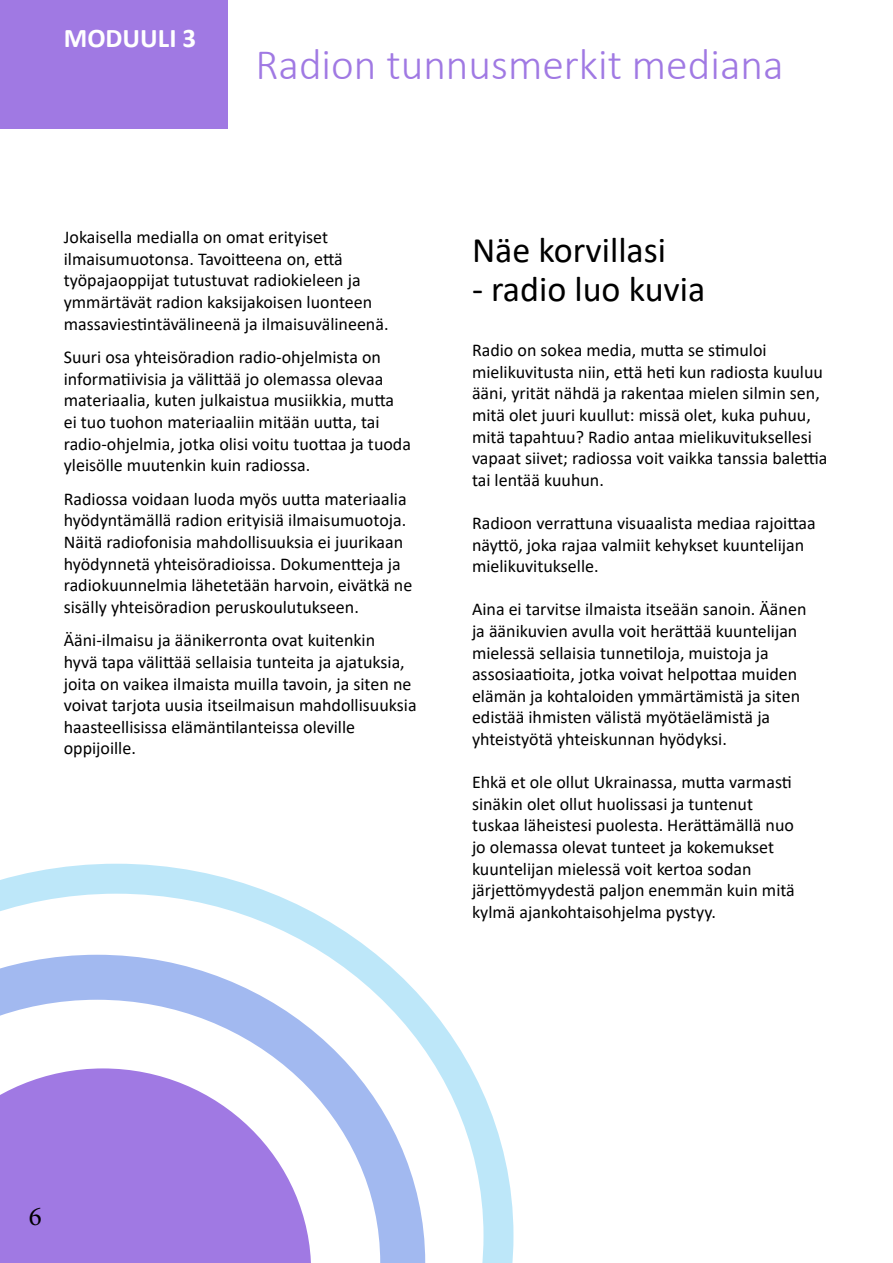
<style>
.page{position:relative;width:893px;height:1263px;background:#fff}
.page>*{position:absolute;margin:0;border:0;box-sizing:border-box;transform-origin:0 0}
.t1{font:300 43.5px "Calibri";color:#a079e3}
.t2{font:36px "Calibri";color:#000}
.t3{font:700 27px "Calibri";color:#fff}
.t4{font:27px "Minion Pro";color:#000}
.t5{font:18px/21.6px "Calibri";color:#000}
</style>
<div class="page">
<div style="left:0;top:0;width:228px;height:129px;background:#a079e3"></div>
<svg style="left:0;top:864px;width:513px;height:399px"></svg>
<svg style="left:0;top:955px;width:425px;height:308px"></svg>
<h3 class="t3" style="left:64px;top:19px;width:134px">MODUULI 3</h3>
<h1 class="t1" style="left:255px;top:37px;width:530px">Radion tunnusmerkit mediana</h1>
<p class="t5" style="left:64px;top:226px;width:326px">Jokaisella medialla on omat erityiset ilmaisumuotonsa. Tavoitteena on, että työpajaoppijat tutustuvat radiokieleen ja ymmärtävät radion kaksijakoisen luonteen massaviestintävälineenä ja ilmaisuvälineenä.</p>
<p class="t5" style="left:64px;top:346px;width:349px">Suuri osa yhteisöradion radio-ohjelmista on informatiivisia ja välittää jo olemassa olevaa materiaalia, kuten julkaistua musiikkia, mutta ei tuo tuohon materiaaliin mitään uutta, tai radio-ohjelmia, jotka olisi voitu tuottaa ja tuoda yleisölle muutenkin kuin radiossa.</p>
<p class="t5" style="left:64px;top:487px;width:350px">Radiossa voidaan luoda myös uutta materiaalia hyödyntämällä radion erityisiä ilmaisumuotoja.<br>Näitä radiofonisia mahdollisuuksia ei juurikaan hyödynnetä yhteisöradioissa. Dokumentteja ja radiokuunnelmia lähetetään harvoin, eivätkä ne sisälly yhteisöradion peruskoulutukseen.</p>
<p class="t5" style="left:64px;top:629px;width:354px">Ääni-ilmaisu ja äänikerronta ovat kuitenkin<br>hyvä tapa välittää sellaisia tunteita ja ajatuksia, joita on vaikea ilmaista muilla tavoin, ja siten ne voivat tarjota uusia itseilmaisun mahdollisuuksia haasteellisissa elämäntilanteissa oleville oppijoille.</p>
<h2 class="t2" style="left:472px;top:225px;width:196px">Näe korvillasi</h2>
<h2 class="t2" style="left:472px;top:264px;width:235px">- radio luo kuvia</h2>
<p class="t5" style="left:472px;top:339px;width:357px">Radio on sokea media, mutta se stimuloi mielikuvitusta niin, että heti kun radiosta kuuluu ääni, yrität nähdä ja rakentaa mielen silmin sen, mitä olet juuri kuullut: missä olet, kuka puhuu, mitä tapahtuu? Radio antaa mielikuvituksellesi vapaat siivet; radiossa voit vaikka tanssia balettia tai lentää kuuhun.</p>
<p class="t5" style="left:472px;top:512px;width:345px">Radioon verrattuna visuaalista mediaa rajoittaa näyttö, joka rajaa valmiit kehykset kuuntelijan mielikuvitukselle.</p>
<p class="t5" style="left:472px;top:598px;width:336px">Aina ei tarvitse ilmaista itseään sanoin. Äänen ja äänikuvien avulla voit herättää kuuntelijan mielessä sellaisia tunnetiloja, muistoja ja assosiaatioita, jotka voivat helpottaa muiden elämän ja kohtaloiden ymmärtämistä ja siten edistää ihmisten välistä myötäelämistä ja yhteistyötä yhteiskunnan hyödyksi.</p>
<p class="t5" style="left:472px;top:771px;width:324px">Ehkä et ole ollut Ukrainassa, mutta varmasti sinäkin olet ollut huolissasi ja tuntenut tuskaa läheistesi puolesta. Herättämällä nuo jo olemassa olevat tunteet ja kokemukset kuuntelijan mielessä voit kertoa sodan järjettömyydestä paljon enemmän kuin mitä kylmä ajankohtaisohjelma pystyy.</p>
<h3 class="t4" style="left:29px;top:1198px;width:14px">6</h3>
</div>
